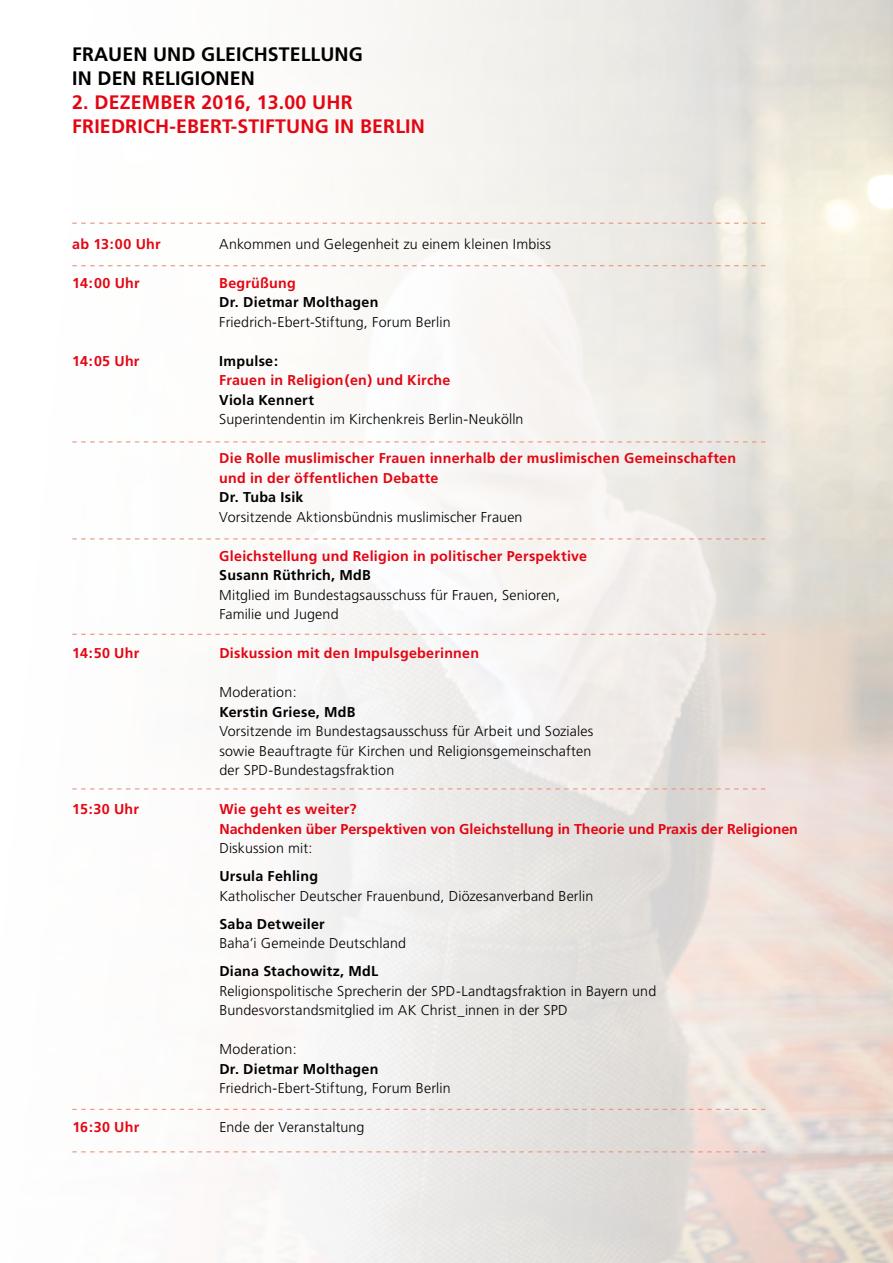
<style>
.page{position:relative;width:893px;height:1263px;background:#fff}
.page>*{position:absolute;margin:0;border:0;box-sizing:border-box;transform-origin:0 0}
.t1{font:700 19.5px/24px "Frutiger";letter-spacing:.01em;color:#e30613}
.t2{font:700 19.5px/24px "Frutiger";letter-spacing:.005em;color:#000}
.t3{font:300 14.25px/19.5px "Frutiger CE";letter-spacing:.01em;color:#000}
.t4{font:700 14.25px/19.5px "Frutiger";letter-spacing:.015em;color:#e30613}
.t5{font:700 14.25px "Frutiger";letter-spacing:.02em;color:#000}
.t6{font:700 14.25px/19.5px "Frutiger CE";letter-spacing:.02em;color:#e30613}
.t7{font:300 14.25px "Frutiger";letter-spacing:.01em;color:#000}
.t8{font:700 14.25px "Frutiger CE";letter-spacing:.02em;color:#000}
</style>
<div class="page">
<svg style="left:72px;top:223px;width:693px;height:1px"></svg>
<svg style="left:72px;top:265px;width:693px;height:1px"></svg>
<svg style="left:72px;top:441px;width:693px;height:1px"></svg>
<svg style="left:72px;top:538px;width:693px;height:1px"></svg>
<svg style="left:72px;top:634px;width:693px;height:1px"></svg>
<svg style="left:72px;top:788px;width:693px;height:1px"></svg>
<svg style="left:72px;top:1109px;width:693px;height:1px"></svg>
<svg style="left:72px;top:1151px;width:693px;height:1px"></svg>
<h1 class="t2" style="left:72px;top:42px;width:292px">FRAUEN UND GLEICHSTELLUNG<br>IN DEN RELIGIONEN</h1>
<h1 class="t1" style="left:72px;top:90px;width:354px">2. DEZEMBER 2016, 13.00 UHR<br>FRIEDRICH-EBERT-STIFTUNG IN BERLIN</h1>
<p class="t6" style="left:72px;top:234px;width:90px">ab 13:00 Uhr</p>
<p class="t7" style="left:219px;top:236px;width:333px">Ankommen und Gelegenheit zu einem kleinen Imbiss</p>
<p class="t6" style="left:72px;top:273px;width:69px">14:00 Uhr</p>
<p class="t6" style="left:219px;top:273px;width:78px">Begrüßung</p>
<p class="t5" style="left:219px;top:294px;width:161px">Dr. Dietmar Molthagen</p>
<p class="t3" style="left:219px;top:312px;width:233px">Friedrich-Ebert-Stiftung, Forum Berlin</p>
<p class="t4" style="left:72px;top:351px;width:69px">14:05 Uhr</p>
<p class="t5" style="left:219px;top:352px;width:60px">Impulse:</p>
<p class="t4" style="left:219px;top:370px;width:233px">Frauen in Religion(en) und Kirche</p>
<p class="t5" style="left:219px;top:391px;width:96px">Viola Kennert</p>
<p class="t3" style="left:219px;top:409px;width:306px">Superintendentin im Kirchenkreis Berlin-Neukölln</p>
<p class="t6" style="left:219px;top:448px;width:518px">Die Rolle muslimischer Frauen innerhalb der muslimischen Gemeinschaften und in der öffentlichen Debatte</p>
<p class="t5" style="left:219px;top:489px;width:86px">Dr. Tuba Isik</p>
<p class="t3" style="left:219px;top:507px;width:305px">Vorsitzende Aktionsbündnis muslimischer Frauen</p>
<p class="t4" style="left:219px;top:546px;width:369px">Gleichstellung und Religion in politischer Perspektive</p>
<p class="t5" style="left:219px;top:567px;width:153px">Susann Rüthrich, MdB</p>
<p class="t3" style="left:219px;top:585px;width:342px">Mitglied im Bundestagsausschuss für Frauen, Senioren,<br>Familie und Jugend</p>
<p class="t4" style="left:72px;top:643px;width:68px">14:50 Uhr</p>
<p class="t4" style="left:219px;top:643px;width:261px">Diskussion mit den Impulsgeberinnen</p>
<p class="t3" style="left:219px;top:682px;width:79px">Moderation:</p>
<p class="t8" style="left:219px;top:703px;width:138px">Kerstin Griese, MdB</p>
<p class="t3" style="left:219px;top:721px;width:376px">Vorsitzende im Bundestagsausschuss für Arbeit und Soziales sowie Beauftragte für Kirchen und Religionsgemeinschaften der SPD-Bundestagsfraktion</p>
<p class="t4" style="left:72px;top:799px;width:68px">15:30 Uhr</p>
<p class="t4" style="left:219px;top:799px;width:580px">Wie geht es weiter?<br>Nachdenken über Perspektiven von Gleichstellung in Theorie und Praxis der Religionen</p>
<p class="t3" style="left:219px;top:838px;width:95px">Diskussion mit:</p>
<p class="t5" style="left:219px;top:868px;width:100px">Ursula Fehling</p>
<p class="t3" style="left:219px;top:886px;width:375px">Katholischer Deutscher Frauenbund, Diözesanverband Berlin</p>
<p class="t5" style="left:219px;top:915px;width:107px">Saba Detweiler</p>
<p class="t3" style="left:219px;top:933px;width:188px">Baha’i Gemeinde Deutschland</p>
<p class="t5" style="left:219px;top:963px;width:160px">Diana Stachowitz, MdL</p>
<p class="t3" style="left:219px;top:981px;width:438px">Religionspolitische Sprecherin der SPD-Landtagsfraktion in Bayern und<br>Bundesvorstandsmitglied im AK Christ_innen in der SPD</p>
<p class="t3" style="left:219px;top:1039px;width:79px">Moderation:</p>
<p class="t5" style="left:219px;top:1060px;width:161px">Dr. Dietmar Molthagen</p>
<p class="t3" style="left:219px;top:1078px;width:233px">Friedrich-Ebert-Stiftung, Forum Berlin</p>
<p class="t4" style="left:72px;top:1117px;width:68px">16:30 Uhr</p>
<p class="t3" style="left:219px;top:1117px;width:147px">Ende der Veranstaltung</p>
</div>
